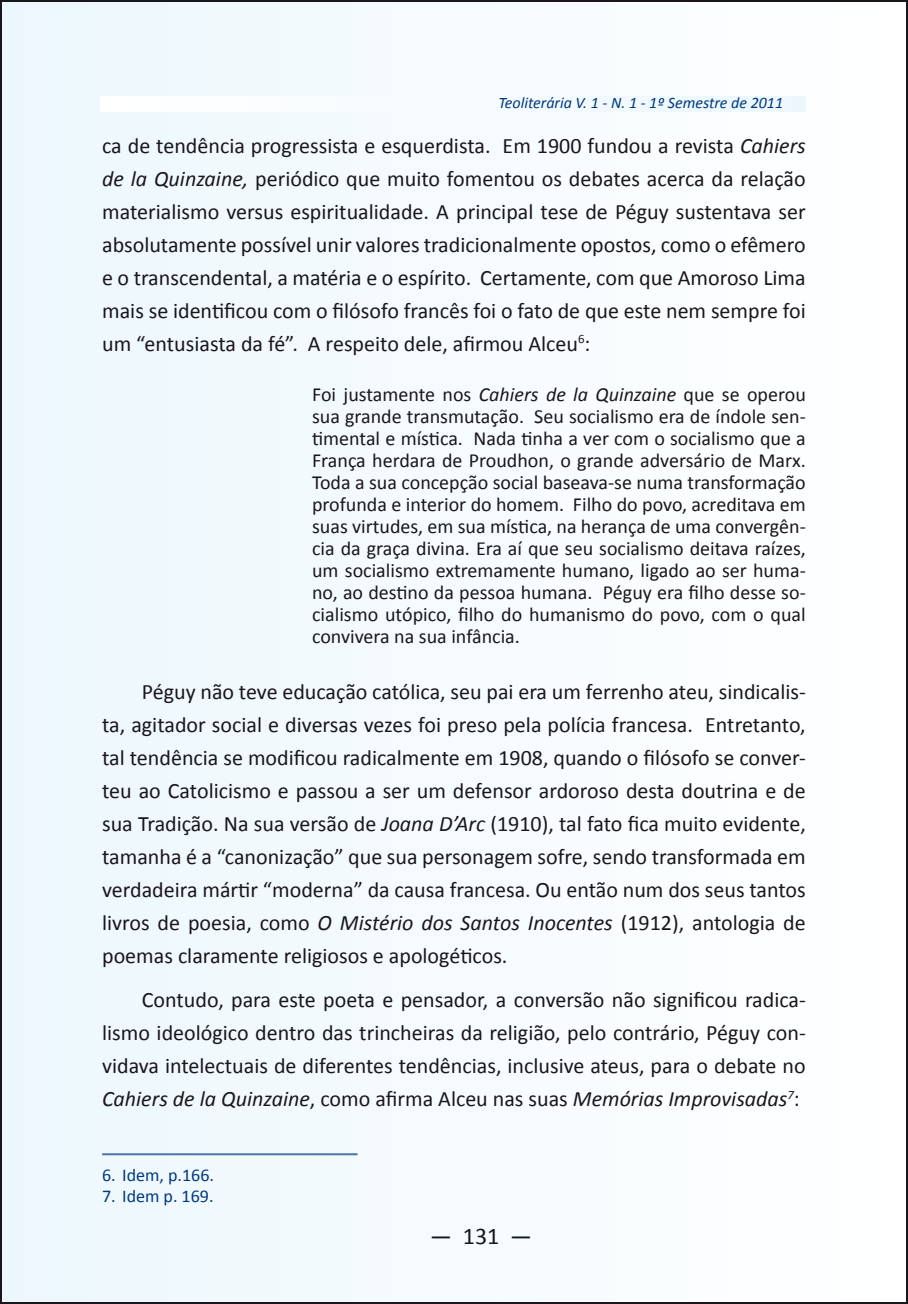
<style>
.page{position:relative;width:908px;height:1304px;background:#fff}
.page>*{position:absolute;margin:0;border:0;box-sizing:border-box;transform-origin:0 0}
.t1{font:24px "Calibri";color:#1a171c}
.t2{font:22px/33px "Calibri";color:#1a171c;text-align:justify}
.t3{font:20px/22px "Calibri";color:#1a171c;text-align:justify}
.t4{font:18px "Calibri";color:#003882}
.t5{font:italic 16px "Calibri";color:#003882}
.s1{font-style:italic}
</style>
<div class="page">
<div style="left:1px;top:1px;width:905px;height:1302px;background:#f5fbfe"></div>
<hr style="left:102px;top:1153px;width:255px;height:2px;background:#4d74a8">
<p class="t5" style="left:498px;top:93px;width:286px">Teoliterária V. 1 - N. 1 - 1º Semestre de 2011</p>
<p class="t2" style="left:102px;top:128px;width:704px">ca de tendência progressista e esquerdista. Em 1900 fundou a revista <span class="s1">Cahiers de la Quinzaine,</span> periódico que muito fomentou os debates acerca da relação materialismo versus espiritualidade. A principal tese de Péguy sustentava ser absolutamente possível unir valores tradicionalmente opostos, como o efêmero e o transcendental, a matéria e o espírito. Certamente, com que Amoroso Lima mais se identificou com o filósofo francês foi o fato de que este nem sempre foi um “entusiasta da fé”. A respeito dele, afirmou Alceu<sup>6</sup>:</p>
<p class="t3" style="left:312px;top:382px;width:495px">Foi justamente nos <span class="s1">Cahiers de la Quinzaine</span> que se operou sua grande transmutação. Seu socialismo era de índole sen&shy;timental e mística. Nada tinha a ver com o socialismo que a França herdara de Proudhon, o grande adversário de Marx.<br>Toda a sua concepção social baseava-se numa transformação profunda e interior do homem. Filho do povo, acreditava em suas virtudes, em sua mística, na herança de uma convergên&shy;cia da graça divina. Era aí que seu socialismo deitava raízes, um socialismo extremamente humano, ligado ao ser huma&shy;no, ao destino da pessoa humana. Péguy era filho desse so&shy;cialismo utópico, filho do humanismo do povo, com o qual convivera na sua infância.</p>
<p class="t2" style="left:102px;top:674px;width:705px;text-indent:40px">Péguy não teve educação católica, seu pai era um ferrenho ateu, sindicalis&shy;ta, agitador social e diversas vezes foi preso pela polícia francesa. Entretanto, tal tendência se modificou radicalmente em 1908, quando o filósofo se conver&shy;teu ao Catolicismo e passou a ser um defensor ardoroso desta doutrina e de sua Tradição. Na sua versão de <span class="s1">Joana D’Arc</span> (1910), tal fato fica muito evidente, tamanha é a “canonização” que sua personagem sofre, sendo transformada em verdadeira mártir “moderna” da causa francesa. Ou então num dos seus tantos livros de poesia, como <span class="s1">O Mistério dos Santos Inocentes</span> (1912), antologia de poemas claramente religiosos e apologéticos.</p>
<p class="t2" style="left:102px;top:982px;width:704px;text-indent:40px">Contudo, para este poeta e pensador, a conversão não significou radica&shy;lismo ideológico dentro das trincheiras da religião, pelo contrário, Péguy con&shy;vidava intelectuais de diferentes tendências, inclusive ateus, para o debate no <span class="s1">Cahiers de la Quinzaine</span>, como afirma Alceu nas suas <span class="s1">Memórias Improvisadas</span><sup>7</sup>:</p>
<p class="t4" style="left:102px;top:1164px;width:113px">6. Idem, p.166.</p>
<p class="t4" style="left:102px;top:1185px;width:113px">7. Idem p. 169.</p>
<p class="t1" style="left:430px;top:1221px;width:103px">— 131 —</p>
</div>
